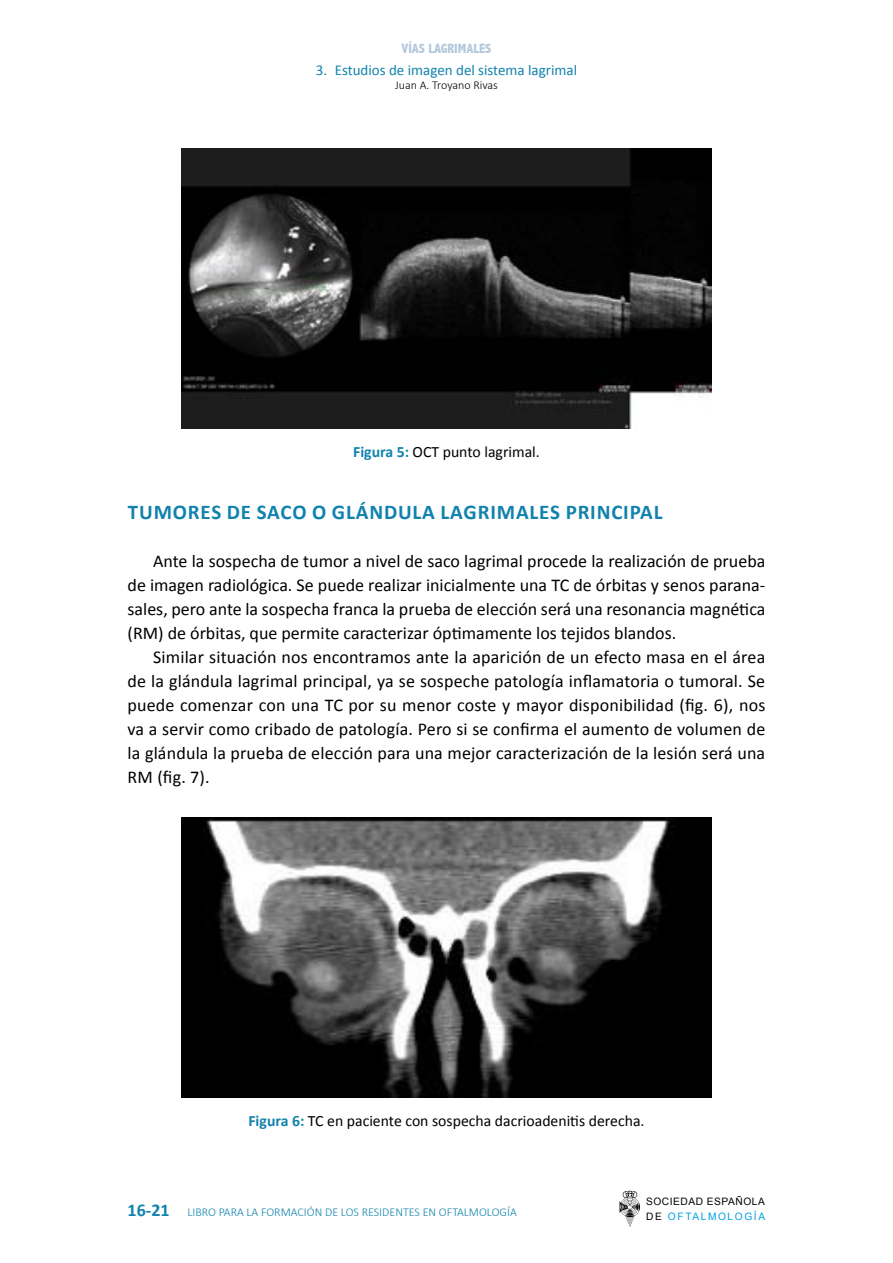
<style>
.page{position:relative;width:893px;height:1263px;background:#fff}
.page>*{position:absolute;margin:0;border:0;box-sizing:border-box;transform-origin:0 0}
.t1{font:700 21px "Calibri";letter-spacing:.04em;color:#1182ad}
.t2{font:18px/24px "Calibri";color:#000;text-align:justify}
.t3{font:15.75px "Calibri";color:#000}
.t4{font:15px "Calibri";color:#1182ad}
.t5{font:800 condensed 13.5px "Abadi";color:#b5c9de}
.t6{font:300 12px "Calibri";color:#1182ad}
.t7{font:300 12px "Calibri";color:#000}
.t8{font:10.2px/14.1px "Arial";letter-spacing:.05em;color:#000}
.s1{font-weight:700;color:#1182ad}
.s2{font-weight:700;font-size:18px}
.s3{color:#009fe3}
</style>
<div class="page">
<svg style="left:619px;top:1191px;width:21px;height:36px"></svg>
<img style="left:181px;top:149px;width:531px;height:280px">
<img style="left:181px;top:818px;width:531px;height:280px">
<p class="t5" style="left:401px;top:40px;width:92px">VÍAS LAGRIMALES</p>
<p class="t4" style="left:316px;top:61px;width:263px">3. Estudios de imagen del sistema lagrimal</p>
<p class="t7" style="left:395px;top:78px;width:104px">Juan A. Troyano Rivas</p>
<p class="t3" style="left:353px;top:442px;width:188px"><span class="s1">Figura 5:</span> OCT punto lagrimal.</p>
<p class="t1" style="left:128px;top:499px;width:536px">TUMORES DE SACO O GLÁNDULA LAGRIMALES PRINCIPAL</p>
<p class="t2" style="left:128px;top:548px;width:639px;text-indent:26px">Ante la sospecha de tumor a nivel de saco lagrimal procede la realización de prueba de imagen radiológica. Se puede realizar inicialmente una TC de órbitas y senos parana&shy;sales, pero ante la sospecha franca la prueba de elección será una resonancia magnética (RM) de órbitas, que permite caracterizar óptimamente los tejidos blandos.</p>
<p class="t2" style="left:128px;top:644px;width:639px;text-indent:26px">Similar situación nos encontramos ante la aparición de un efecto masa en el área de la glándula lagrimal principal, ya se sospeche patología inflamatoria o tumoral. Se puede comenzar con una TC por su menor coste y mayor disponibilidad (fig. 6), nos va a servir como cribado de patología. Pero si se confirma el aumento de volumen de la glándula la prueba de elección para una mejor caracterización de la lesión será una RM (fig. 7).</p>
<p class="t3" style="left:248px;top:1111px;width:398px"><span class="s1">Figura 6:</span> TC en paciente con sospecha dacrioadenitis derecha.</p>
<p class="t6" style="left:128px;top:1204px;width:391px"><span class="s2">16-21</span> LIBRO PARA LA FORMACIÓN DE LOS RESIDENTES EN OFTALMOLOGÍA</p>
<p class="t8" style="left:646px;top:1195px;width:120px">SOCIEDAD ESPAÑOLA<br>DE <span class="s3">OFTALMOLOGÍA</span></p>
</div>
